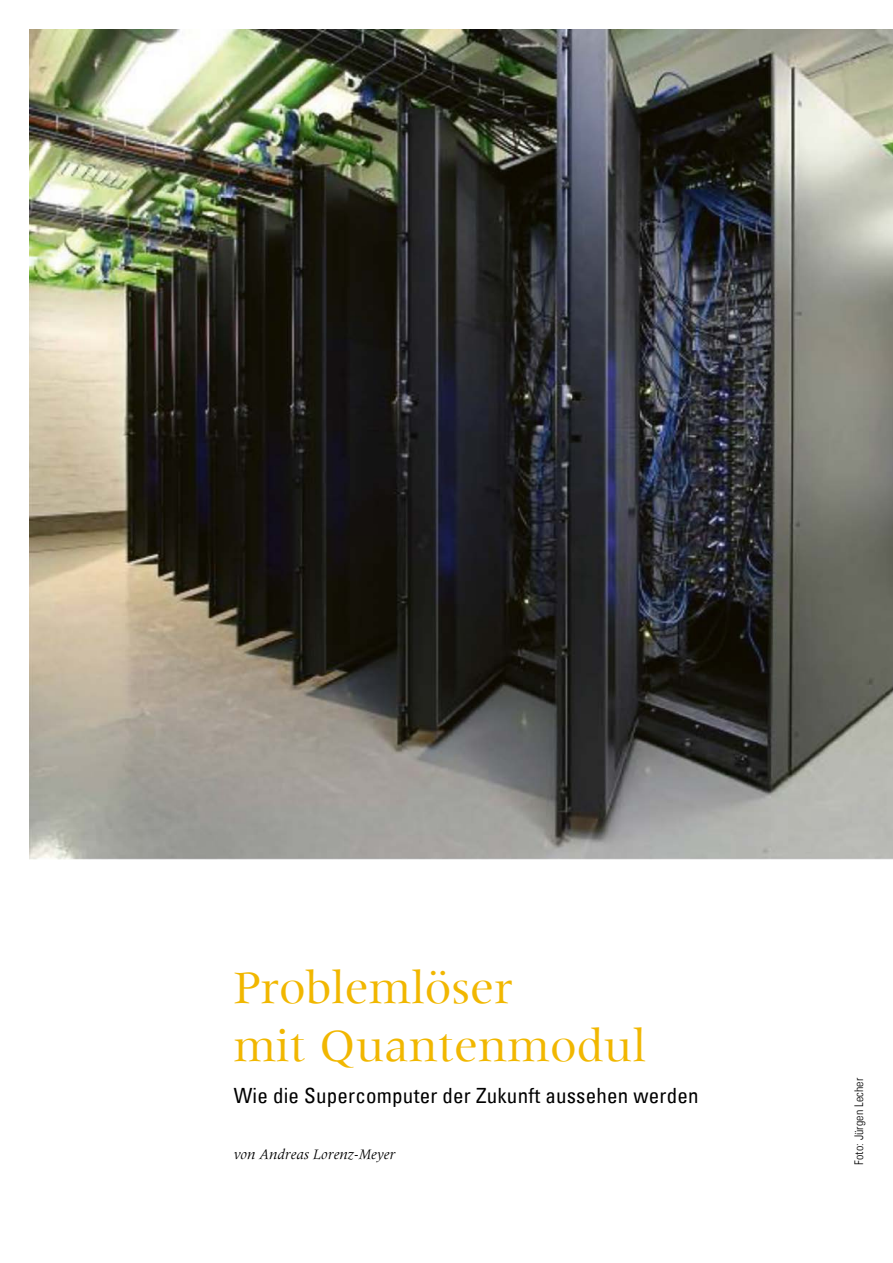
<style>
.page{position:relative;width:893px;height:1263px;background:#fff}
.page>*{position:absolute;margin:0;border:0;box-sizing:border-box;transform-origin:0 0}
.t1{font:48px/57.6px "Meridien";color:#f1b700}
.t2{font:condensed 21px "Univers Com 57";letter-spacing:.01em;color:#000}
.t3{font:italic 15px "Meridien Com";color:#000}
.t4{font:12px "Univers Com 47 Light Cond";letter-spacing:.01em;color:#000}
</style>
<div class="page">
<img style="left:30px;top:30px;width:863px;height:829px">
<h1 class="t1" style="left:234px;top:959px;width:414px">Problemlöser<br>mit Quantenmodul</h1>
<p class="t2" style="left:234px;top:1082px;width:467px">Wie die Supercomputer der Zukunft aussehen werden</p>
<p class="t3" style="left:234px;top:1145px;width:163px">von Andreas Lorenz-Meyer</p>
<p class="t4" style="left:852px;top:1165px;width:89px;rotate:-90deg">Foto: Jürgen Lecher</p>
</div>
